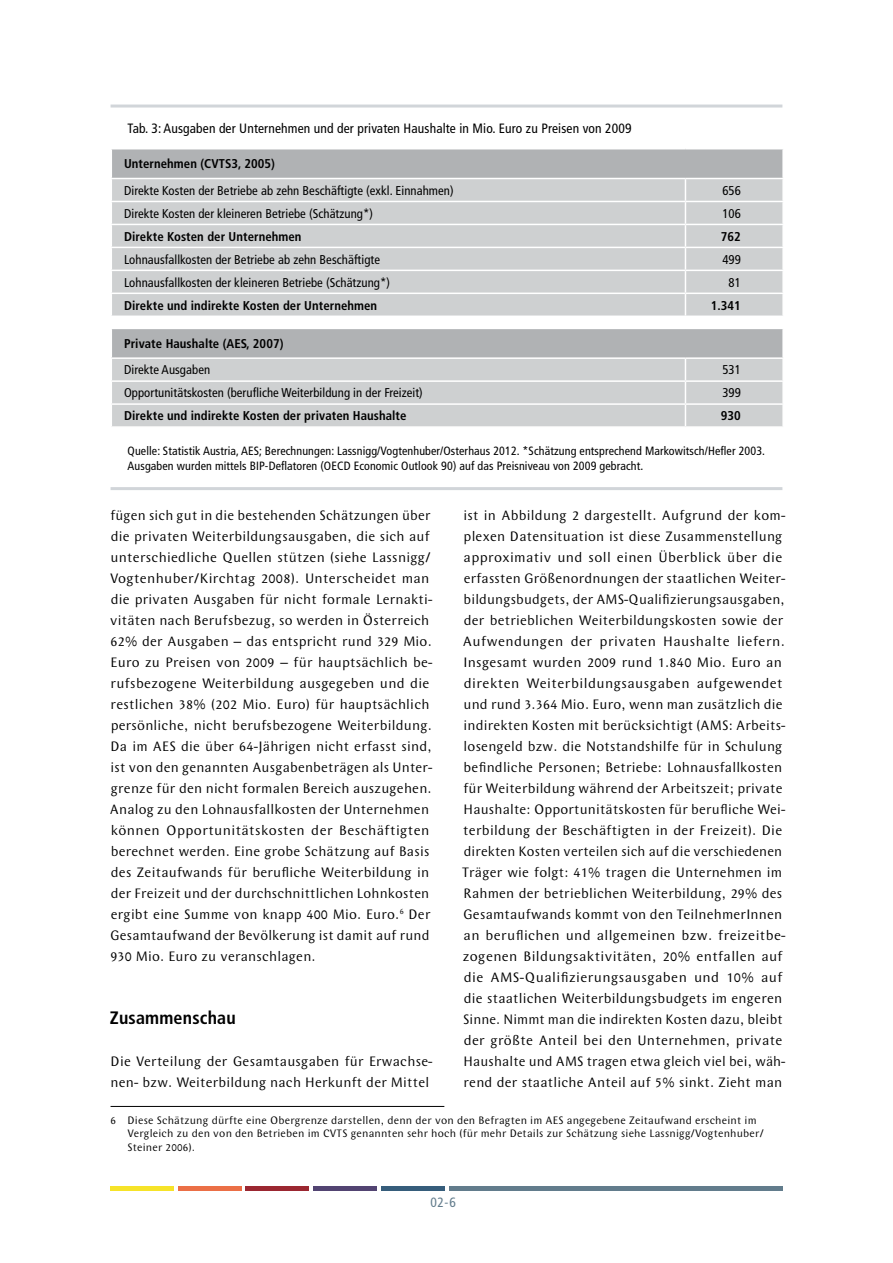
<style>
.page{position:relative;width:893px;height:1263px;background:#fff}
.page>*{position:absolute;margin:0;border:0;box-sizing:border-box;transform-origin:0 0}
.t1{font:700 condensed 18px "Frutiger LT Std";letter-spacing:.01em;color:#000}
.t2{font:14.25px/21px "Wunderlich";letter-spacing:.015em;color:#000}
.t3{font:condensed 13.5px "Frutiger LT Std";letter-spacing:.01em;color:#000}
.t4{font:condensed 13.5px "Frutiger LT Std";color:#627c8c}
.t5{font:condensed 12.75px "Frutiger LT Std";letter-spacing:.005em;color:#000}
.t6{font:700 condensed 12.75px "Frutiger LT Std";letter-spacing:.005em;color:#000}
.t7{font:condensed 12px/15px "Frutiger LT Std";letter-spacing:.01em;color:#000}
.t8{font:11.25px/13.5px "Wunderlich";letter-spacing:.015em;color:#000}
</style>
<div class="page">
<div style="left:111px;top:1186px;width:63px;height:5px;background:#f6e329"></div>
<div style="left:178px;top:1186px;width:64px;height:5px;background:#eb6f46"></div>
<div style="left:246px;top:1186px;width:63px;height:5px;background:#9b2731"></div>
<div style="left:313px;top:1186px;width:64px;height:5px;background:#524472"></div>
<div style="left:381px;top:1186px;width:63px;height:5px;background:#365d7b"></div>
<div style="left:449px;top:1186px;width:333px;height:5px;background:#627c8c"></div>
<hr style="left:111px;top:105px;width:671px;height:3px;background:#d1d5d9">
<hr style="left:111px;top:487px;width:671px;height:3px;background:#d1d5d9">
<div style="left:112px;top:149px;width:670px;height:29px;background:#b0b2b4"></div>
<svg style="left:112px;top:179px;width:670px;height:247px;background:#cacccd"></svg>
<div style="left:111px;top:316px;width:672px;height:12px;background:#fff"></div>
<hr style="left:111px;top:201px;width:574px;height:1px;background:#fff">
<hr style="left:685px;top:201px;width:99px;height:1px;background:#fff">
<hr style="left:111px;top:224px;width:574px;height:1px;background:#fff">
<hr style="left:685px;top:224px;width:99px;height:1px;background:#fff">
<hr style="left:111px;top:247px;width:574px;height:1px;background:#fff">
<hr style="left:685px;top:247px;width:99px;height:1px;background:#fff">
<hr style="left:111px;top:270px;width:574px;height:1px;background:#fff">
<hr style="left:685px;top:270px;width:99px;height:1px;background:#fff">
<hr style="left:111px;top:293px;width:574px;height:1px;background:#fff">
<hr style="left:685px;top:293px;width:99px;height:1px;background:#fff">
<svg style="left:685px;top:179px;width:1px;height:136px"></svg>
<hr style="left:111px;top:380px;width:574px;height:2px;background:#fff">
<hr style="left:685px;top:380px;width:99px;height:2px;background:#fff">
<hr style="left:111px;top:403px;width:574px;height:2px;background:#fff">
<hr style="left:685px;top:403px;width:99px;height:2px;background:#fff">
<svg style="left:685px;top:359px;width:1px;height:67px"></svg>
<hr style="left:111px;top:315px;width:574px;height:2px;background:#fff">
<hr style="left:685px;top:315px;width:99px;height:2px;background:#fff">
<hr style="left:111px;top:328px;width:574px;height:1px;background:#fff">
<hr style="left:685px;top:328px;width:99px;height:1px;background:#fff">
<hr style="left:111px;top:357px;width:574px;height:2px;background:#fff">
<hr style="left:685px;top:357px;width:99px;height:2px;background:#fff">
<hr style="left:111px;top:1106px;width:333px;height:1px;background:#000">
<p class="t3" style="left:128px;top:120px;width:505px">Tab. 3: Ausgaben der Unternehmen und der privaten Haushalte in Mio. Euro zu Preisen von 2009</p>
<p class="t6" style="left:124px;top:156px;width:152px">Unternehmen (CVTS3, 2005)</p>
<p class="t5" style="left:124px;top:183px;width:331px">Direkte Kosten der Betriebe ab zehn Beschäftigte (exkl. Einnahmen)</p>
<p class="t5" style="left:722px;top:183px;width:20px">656</p>
<p class="t5" style="left:124px;top:206px;width:251px">Direkte Kosten der kleineren Betriebe (Schätzung*)</p>
<p class="t5" style="left:722px;top:206px;width:20px">106</p>
<p class="t6" style="left:124px;top:229px;width:179px">Direkte Kosten der Unternehmen</p>
<p class="t6" style="left:721px;top:229px;width:22px">762</p>
<p class="t5" style="left:124px;top:252px;width:257px">Lohnausfallkosten der Betriebe ab zehn Beschäftigte</p>
<p class="t5" style="left:722px;top:252px;width:20px">499</p>
<p class="t5" style="left:124px;top:275px;width:268px">Lohnausfallkosten der kleineren Betriebe (Schätzung*)</p>
<p class="t5" style="left:729px;top:275px;width:14px">81</p>
<p class="t6" style="left:124px;top:298px;width:255px">Direkte und indirekte Kosten der Unternehmen</p>
<p class="t6" style="left:711px;top:298px;width:32px">1.341</p>
<p class="t6" style="left:124px;top:336px;width:161px">Private Haushalte (AES, 2007)</p>
<p class="t5" style="left:124px;top:363px;width:88px">Direkte Ausgaben</p>
<p class="t5" style="left:722px;top:363px;width:20px">531</p>
<p class="t5" style="left:124px;top:386px;width:300px">Opportunitätskosten (berufliche Weiterbildung in der Freizeit)</p>
<p class="t5" style="left:722px;top:386px;width:20px">399</p>
<p class="t6" style="left:124px;top:408px;width:284px">Direkte und indirekte Kosten der privaten Haushalte</p>
<p class="t6" style="left:721px;top:408px;width:22px">930</p>
<p class="t7" style="left:128px;top:443px;width:639px">Quelle: Statistik Austria, AES; Berechnungen: Lassnigg/Vogtenhuber/Osterhaus 2012. *Schätzung entsprechend Markowitsch/Hefler 2003.<br>Ausgaben wurden mittels BIP-Deflatoren (OECD Economic Outlook 90) auf das Preisniveau von 2009 gebracht.</p>
<p class="t2" style="left:110px;top:505px;width:324px">fügen sich gut in die bestehenden Schätzungen über die privaten Weiterbildungsausgaben, die sich auf unterschiedliche Quellen stützen (siehe Lassnigg/ Vogtenhuber/Kirchtag 2008). Unterscheidet man die privaten Ausgaben für nicht formale Lernakti&shy;vitäten nach Berufsbezug, so werden in Österreich 62% der Ausgaben – das entspricht rund 329 Mio.<br>Euro zu Preisen von 2009 – für hauptsächlich be&shy;rufsbezogene Weiterbildung ausgegeben und die restlichen 38% (202 Mio. Euro) für hauptsächlich persönliche, nicht berufsbezogene Weiterbildung.<br>Da im AES die über 64-Jährigen nicht erfasst sind, ist von den genannten Ausgabenbeträgen als Unter&shy;grenze für den nicht formalen Bereich auszugehen.<br>Analog zu den Lohnausfallkosten der Unternehmen können Opportunitätskosten der Beschäftigten berechnet werden. Eine grobe Schätzung auf Basis des Zeitaufwands für berufliche Weiterbildung in der Freizeit und der durchschnittlichen Lohnkosten ergibt eine Summe von knapp 400 Mio. Euro.<sup>6</sup> Der Gesamtaufwand der Bevölkerung ist damit auf rund 930 Mio. Euro zu veranschlagen.</p>
<p class="t1" style="left:110px;top:1007px;width:127px">Zusammenschau</p>
<p class="t2" style="left:111px;top:1051px;width:323px">Die Verteilung der Gesamtausgaben für Erwachse&shy;nen- bzw. Weiterbildung nach Herkunft der Mittel</p>
<p class="t2" style="left:462px;top:505px;width:325px">ist in Abbildung 2 dargestellt. Aufgrund der kom&shy;plexen Datensituation ist diese Zusammenstellung approximativ und soll einen Überblick über die erfassten Größenordnungen der staatlichen Weiter&shy;bildungsbudgets, der AMS-Qualifizierungsausgaben, der betrieblichen Weiterbildungskosten sowie der Aufwendungen der privaten Haushalte liefern.<br>Insgesamt wurden 2009 rund 1.840 Mio. Euro an direkten Weiterbildungsausgaben aufgewendet und rund 3.364 Mio. Euro, wenn man zusätzlich die indirekten Kosten mit berücksichtigt (AMS: Arbeits&shy;losengeld bzw. die Notstandshilfe für in Schulung befindliche Personen; Betriebe: Lohnausfallkosten für Weiterbildung während der Arbeitszeit; private Haushalte: Opportunitätskosten für berufliche Wei&shy;terbildung der Beschäftigten in der Freizeit). Die direkten Kosten verteilen sich auf die verschiedenen Träger wie folgt: 41% tragen die Unternehmen im Rahmen der betrieblichen Weiterbildung, 29% des Gesamtaufwands kommt von den TeilnehmerInnen an beruflichen und allgemeinen bzw. freizeitbe&shy;zogenen Bildungsaktivitäten, 20% entfallen auf die AMS-Qualifizierungsausgaben und 10% auf die staatlichen Weiterbildungsbudgets im engeren Sinne. Nimmt man die indirekten Kosten dazu, bleibt der größte Anteil bei den Unternehmen, private Haushalte und AMS tragen etwa gleich viel bei, wäh&shy;rend der staatliche Anteil auf 5% sinkt. Zieht man</p>
<p class="t8" style="left:128px;top:1113px;width:638px;text-indent:-17px">6 Diese Schätzung dürfte eine Obergrenze darstellen, denn der von den Befragten im AES angegebene Zeitaufwand erscheint im<br>Vergleich zu den von den Betrieben im CVTS genannten sehr hoch (für mehr Details zur Schätzung siehe Lassnigg/Vogtenhuber/<br>Steiner 2006).</p>
<p class="t4" style="left:430px;top:1195px;width:27px">02-6</p>
</div>
